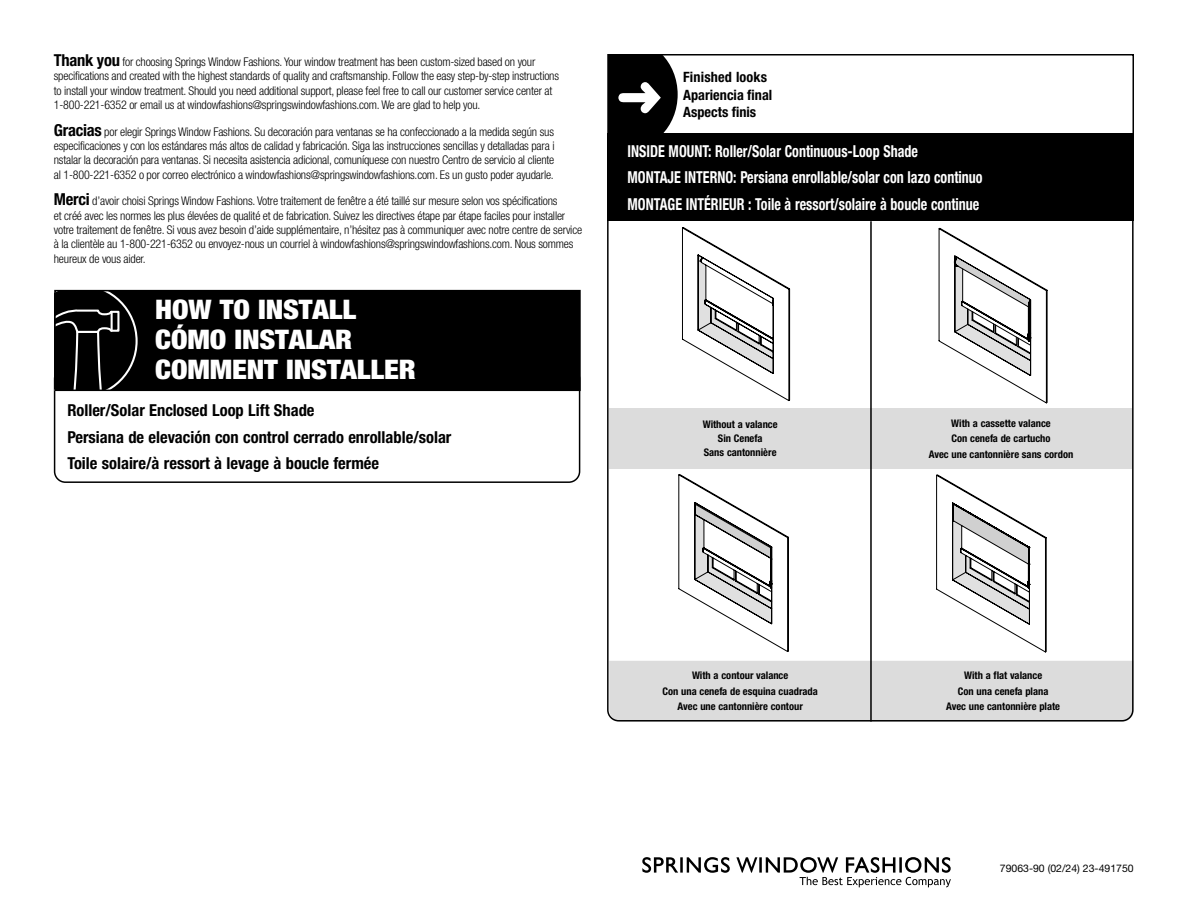
<style>
.page{position:relative;width:1188px;height:918px;background:#fff}
.page>*{position:absolute;margin:0;border:0;box-sizing:border-box;transform-origin:0 0}
.t1{font:900 condensed 27px "Helvetica Neue LT Std";letter-spacing:-.005em;color:#fff;scale:1.1 1}
.Instruction_English{font:700 condensed 16.5px "Helvetica Neue LT Std";color:#fff;scale:.85 1}
.Instruction_English-2{font:700 condensed 16.5px "Helvetica Neue LT Std";color:#000}
.Translation{font:700 condensed 14.25px "Helvetica Neue LT Std";color:#000}
.English{font:700 condensed 14.25px "Helvetica Neue LT Std";letter-spacing:.01em;color:#000}
.t2{font:300 condensed 12px/14.4px "Helvetica Neue LT Std";letter-spacing:-.015em;color:#000}
.additional_information{font:700 condensed 10.5px "Helvetica Neue LT Std";color:#000}
.t3{font:10.5px "Helvetica Neue LT Std";color:#000}
.s1{font-weight:700;font-size:16.5px}
</style>
<div class="page">
<svg style="left:642px;top:857px;width:36px;height:16px"></svg>
<hr style="left:680px;top:857px;width:3px;height:16px;background:#000">
<svg style="left:687px;top:857px;width:43px;height:16px"></svg>
<svg style="left:736px;top:857px;width:21px;height:16px"></svg>
<hr style="left:759px;top:857px;width:3px;height:16px;background:#000">
<svg style="left:766px;top:857px;width:185px;height:30px"></svg>
<div style="left:54px;top:367px;width:526px;height:116px;border:2px solid #000;border-radius:11px"></div>
<div style="left:55px;top:291px;width:525px;height:99px;background:#000"></div>
<svg style="left:57px;top:293px;width:81px;height:95px"></svg>
<div style="left:54px;top:290px;width:527px;height:101px;border:2px solid #000"></div>
<div style="left:610px;top:661px;width:521px;height:58px;background:#dcdcdc"></div>
<svg style="left:682px;top:227px;width:108px;height:174px"></svg>
<svg style="left:678px;top:474px;width:111px;height:178px"></svg>
<svg style="left:939px;top:228px;width:108px;height:175px"></svg>
<svg style="left:936px;top:475px;width:111px;height:177px"></svg>
<div style="left:609px;top:408px;width:523px;height:61px;background:#dcdcdc"></div>
<div style="left:608px;top:54px;width:526px;height:81px;border:2px solid #000"></div>
<svg style="left:608px;top:54px;width:70px;height:80px"></svg>
<div style="left:607px;top:134px;width:527px;height:87px;background:#000"></div>
<hr style="left:870px;top:221px;width:2px;height:501px;background:#000">
<p class="t2" style="left:54px;top:54px;width:507px"><span class="s1">Thank you</span> for choosing Springs Window Fashions. Your window treatment has been custom-sized based on your specifications and created with the highest standards of quality and craftsmanship. Follow the easy step-by-step instructions to install your window treatment. Should you need additional support, please feel free to call our customer service center at 1-800-221-6352 or email us at windowfashions@springswindowfashions.com. We are glad to help you.</p>
<p class="t2" style="left:54px;top:124px;width:502px;text-align:justify"><span class="s1">Gracias</span> por elegir Springs Window Fashions. Su decoración para ventanas se ha confeccionado a la medida según sus especificaciones y con los estándares más altos de calidad y fabricación. Siga las instrucciones sencillas y detalladas para i nstalar la decoración para ventanas. Si necesita asistencia adicional, comuníquese con nuestro Centro de servicio al cliente al 1-800-221-6352 o por correo electrónico a windowfashions@springswindowfashions.com. Es un gusto poder ayudarle.</p>
<p class="t2" style="left:54px;top:194px;width:530px"><span class="s1">Merci</span> d’avoir choisi Springs Window Fashions. Votre traitement de fenêtre a été taillé sur mesure selon vos spécifications<br>et créé avec les normes les plus élevées de qualité et de fabrication. Suivez les directives étape par étape faciles pour installer votre traitement de fenêtre. Si vous avez besoin d’aide supplémentaire, n’hésitez pas à communiquer avec notre centre de service à la clientèle au 1-800-221-6352 ou envoyez-nous un courriel à windowfashions@springswindowfashions.com. Nous sommes heureux de vous aider.</p>
<p class="t1" style="left:155px;top:293px;width:184px">HOW TO INSTALL</p>
<p class="t1" style="left:155px;top:323px;width:181px">CÓMO INSTALAR</p>
<p class="t1" style="left:155px;top:353px;width:238px">COMMENT INSTALLER</p>
<p class="Instruction_English-2" style="left:67px;top:400px;width:249px">Roller/Solar Enclosed Loop Lift Shade</p>
<p class="Instruction_English-2" style="left:67px;top:427px;width:386px">Persiana de elevación con control cerrado enrollable/solar</p>
<p class="Instruction_English-2" style="left:67px;top:454px;width:313px">Toile solaire/à ressort à levage à boucle fermée</p>
<p class="English" style="left:683px;top:69px;width:85px">Finished looks</p>
<p class="Translation" style="left:683px;top:86px;width:91px">Apariencia final</p>
<p class="Translation" style="left:683px;top:103px;width:75px">Aspects finis</p>
<p class="Instruction_English" style="left:628px;top:141px;width:343px">INSIDE MOUNT: Roller/Solar Continuous-Loop Shade</p>
<p class="Instruction_English" style="left:628px;top:167px;width:419px">MONTAJE INTERNO: Persiana enrollable/solar con lazo continuo</p>
<p class="Instruction_English" style="left:628px;top:194px;width:415px">MONTAGE INTÉRIEUR : Toile à ressort/solaire à boucle continue</p>
<p class="additional_information" style="left:703px;top:418px;width:76px">Without a valance</p>
<p class="additional_information" style="left:718px;top:432px;width:46px">Sin Cenefa</p>
<p class="additional_information" style="left:704px;top:446px;width:74px">Sans cantonnière</p>
<p class="additional_information" style="left:951px;top:416px;width:101px">With a cassette valance</p>
<p class="additional_information" style="left:951px;top:432px;width:101px">Con cenefa de cartucho</p>
<p class="additional_information" style="left:929px;top:448px;width:146px">Avec une cantonnière sans cordon</p>
<p class="additional_information" style="left:692px;top:669px;width:98px">With a contour valance</p>
<p class="additional_information" style="left:663px;top:685px;width:157px">Con una cenefa de esquina cuadrada</p>
<p class="additional_information" style="left:678px;top:700px;width:127px">Avec une cantonnière contour</p>
<p class="additional_information" style="left:964px;top:669px;width:80px">With a flat valance</p>
<p class="additional_information" style="left:958px;top:685px;width:92px">Con una cenefa plana</p>
<p class="additional_information" style="left:946px;top:700px;width:116px">Avec une cantonnière plate</p>
<p class="t3" style="left:1000px;top:862px;width:135px">79063-90 (02/24) 23-491750</p>
</div>
